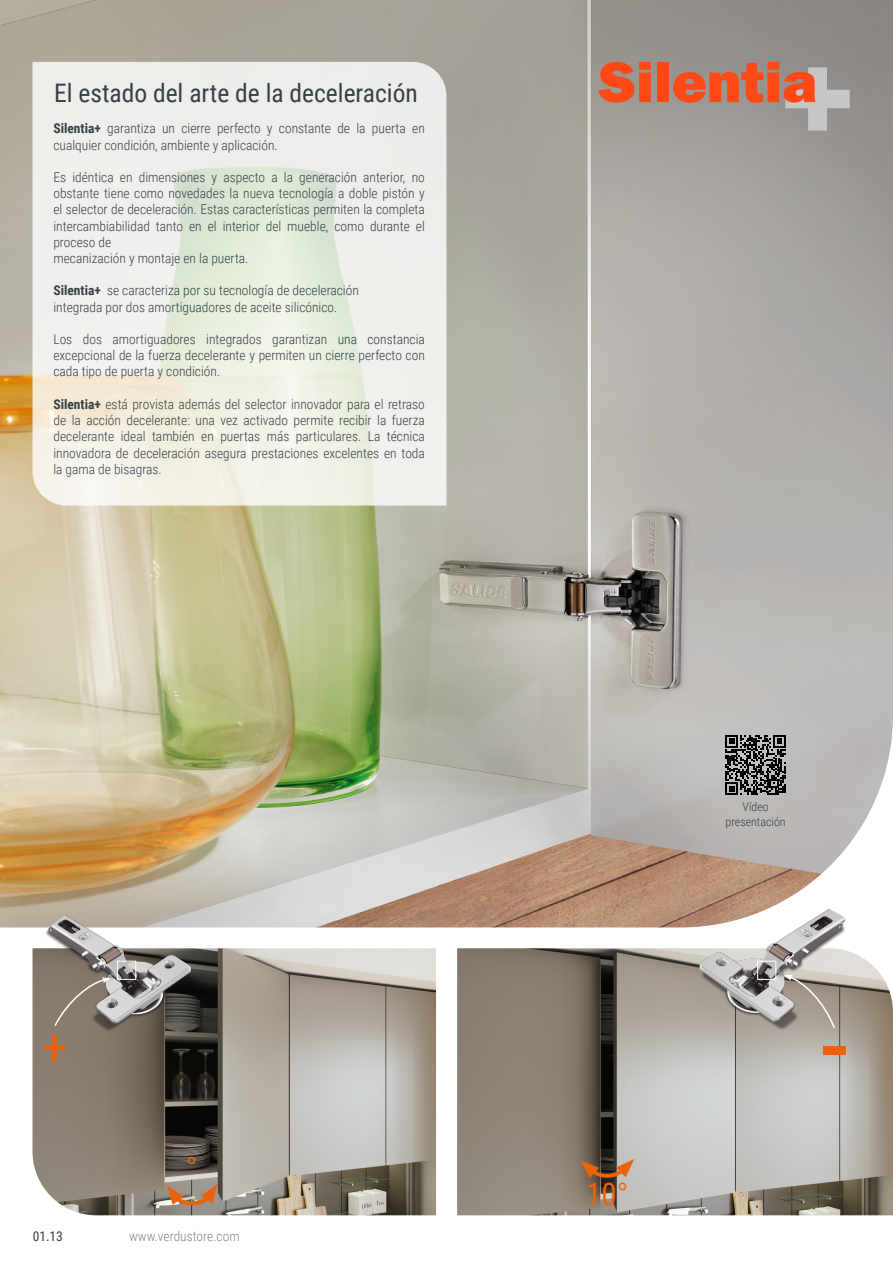
<style>
.page{position:relative;width:893px;height:1263px;background:#fff}
.page>*{position:absolute;margin:0;border:0;box-sizing:border-box;transform-origin:0 0}
.t1{font:51.9px "Roboto Condensed";color:#eb6209}
.t2{font:31.05px "Roboto Condensed";color:#eb6209}
.t3{font:300 31.05px "Roboto Condensed";color:#eb6209}
.t4{font:25.5px "Roboto Condensed";color:#354248}
.t5{font:300 13.5px/16.2px "Roboto Condensed";color:#354248}
.t6{font:300 13.5px "Roboto Condensed";color:#878787}
.t7{font:13.5px "Roboto Condensed";color:#354248}
.t8{font:300 12px/14.4px "Roboto Condensed";color:#354248;text-align:center}
.s1{font-weight:700}
.s2{font-weight:300}
</style>
<div class="page">
<img style="left:0;top:0;width:893px;height:927px">
<img style="left:33px;top:948px;width:403px;height:267px">
<img style="left:457px;top:948px;width:436px;height:267px">
<svg style="left:580px;top:1159px;width:54px;height:21px"></svg>
<svg style="left:598px;top:62px;width:53px;height:41px"></svg>
<div style="left:657px;top:62px;width:12px;height:40px;background:#fe4815"></div>
<svg style="left:673px;top:62px;width:177px;height:69px"></svg>
<img style="left:33px;top:908px;width:168px;height:126px">
<img style="left:690px;top:907px;width:179px;height:127px">
<svg style="left:757px;top:960px;width:20px;height:20px"></svg>
<svg style="left:117px;top:960px;width:20px;height:20px"></svg>
<svg style="left:33px;top:62px;width:413px;height:444px;fill:#efeeeb"></svg>
<svg style="left:784px;top:975px;width:52px;height:55px"></svg>
<svg style="left:53px;top:977px;width:58px;height:51px"></svg>
<svg style="left:167px;top:1184px;width:50px;height:23px"></svg>
<svg style="left:725px;top:735px;width:61px;height:60px"></svg>
<svg style="left:823px;top:1046px;width:22px;height:8px"></svg>
<h3 class="t4" style="left:54px;top:75px;width:365px">El estado del arte de la deceleración</h3>
<p class="t5" style="left:53px;top:120px;width:373px"><span class="s1">Silentia+</span> garantiza un cierre perfecto y constante de la puerta en cualquier condición, ambiente y aplicación.</p>
<p class="t5" style="left:53px;top:169px;width:373px">Es idéntica en dimensiones y aspecto a la generación anterior, no obstante tiene como novedades la nueva tecnología a doble pistón y el selector de deceleración. Estas características permiten la completa intercambiabilidad tanto en el interior del mueble, como durante el proceso de<br>mecanización y montaje en la puerta.</p>
<p class="t5" style="left:53px;top:282px;width:307px"><span class="s1">Silentia+</span> se caracteriza por su tecnología de deceleración integrada por dos amortiguadores de aceite silicónico.</p>
<p class="t5" style="left:53px;top:331px;width:373px;text-align:justify">Los dos amortiguadores integrados garantizan una constancia excepcional de la fuerza decelerante y permiten un cierre perfecto con cada tipo de puerta y condición.</p>
<p class="t5" style="left:53px;top:395px;width:373px;text-align:justify"><span class="s1">Silentia+</span> está provista además del selector innovador para el retraso de la acción decelerante: una vez activado permite recibir la fuerza decelerante ideal también en puertas más particulares. La técnica innovadora de deceleración asegura prestaciones excelentes en toda la gama de bisagras.</p>
<h1 class="t1" style="left:42px;top:1010px;width:27px">+</h1>
<h2 class="t3" style="left:186px;top:1146px;width:13px">°</h2>
<p class="t7" style="left:33px;top:1226px;width:32px">01.13</p>
<p class="t6" style="left:129px;top:1226px;width:112px">www.verdustore.com</p>
<p class="t8" style="left:725px;top:799px;width:62px">Vídeo presentación</p>
<h2 class="t2" style="left:586px;top:1172px;width:44px">10<span class="s2">°</span></h2>
</div>
